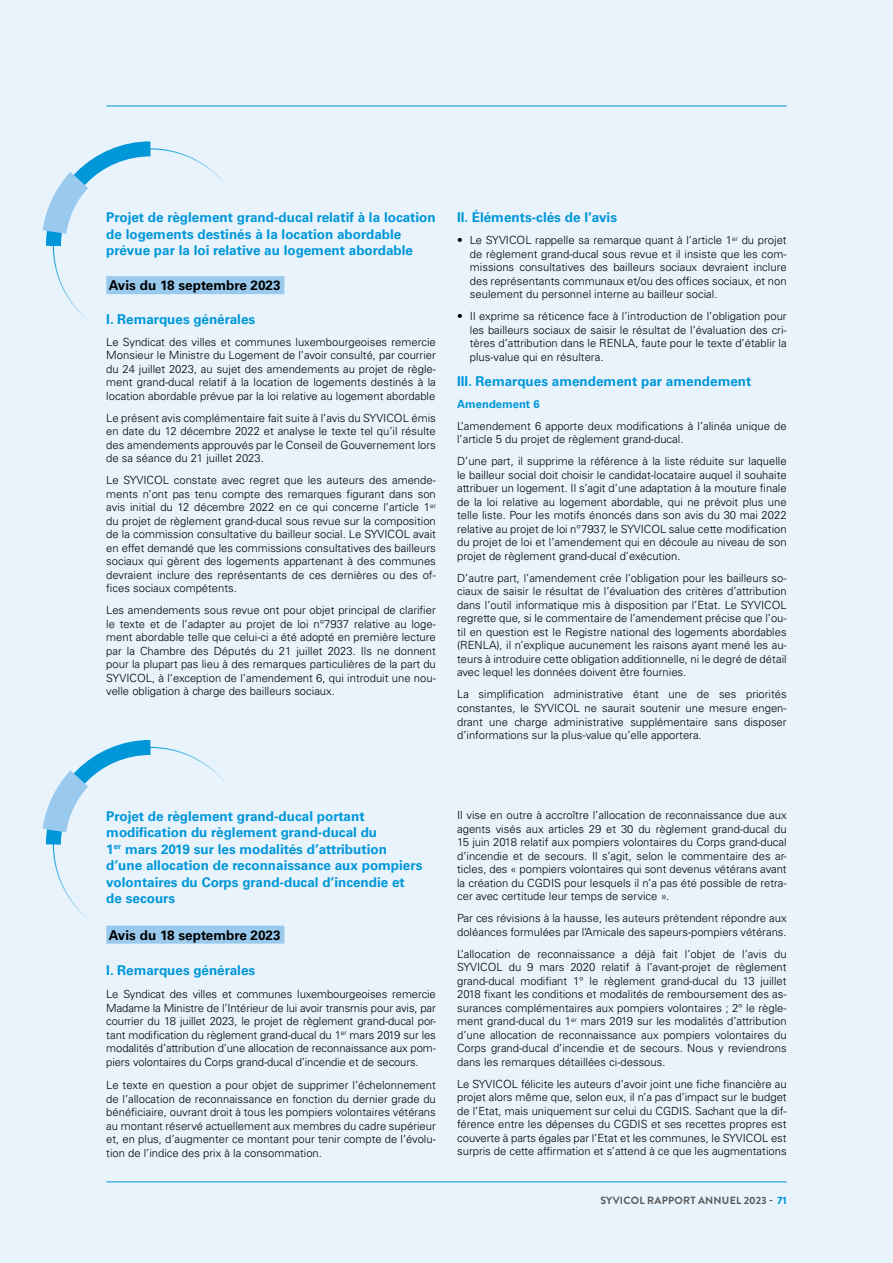
<style>
.page{position:relative;width:893px;height:1263px;background:#e9f3fc}
.page>*{position:absolute;margin:0;border:0;box-sizing:border-box;transform-origin:0 0}
.t1{font:700 13.5px/16.5px "Univers LT Std";color:#0097d9}
.t2{font:700 13.5px "Univers LT Std";color:#000}
.t3{font:300 11.25px/13.5px "Univers LT Std";color:#000;text-align:justify}
.t4{font:700 11.25px "Univers LT Std";color:#0097d9}
.t5{font:700 10.5px "Brandon Grotesque";letter-spacing:.02em;color:#575756}
.s1{font-weight:900;color:#0097d9}
</style>
<div class="page">
<hr style="left:106px;top:1181px;width:681px;height:1px;background:#0097d9">
<hr style="left:106px;top:106px;width:681px;height:1px;background:#0097d9">
<div style="left:106px;top:276px;width:178px;height:18px;background:#99caee"></div>
<svg style="left:42px;top:141px;width:123px;height:120px"></svg>
<div style="left:106px;top:926px;width:178px;height:18px;background:#99caee"></div>
<svg style="left:42px;top:739px;width:123px;height:120px"></svg>
<p class="t1" style="left:106px;top:209px;width:331px">Projet de règlement grand-ducal relatif à la location de logements destinés à la location abordable prévue par la loi relative au logement abordable</p>
<p class="t2" style="left:109px;top:278px;width:173px">Avis du 18 septembre 2023</p>
<p class="t1" style="left:106px;top:311px;width:150px">I. Remarques générales</p>
<p class="t3" style="left:106px;top:335px;width:331px">Le Syndicat des villes et communes luxembourgeoises remercie Monsieur le Ministre du Logement de l’avoir consulté, par courrier du 24 juillet 2023, au sujet des amendements au projet de règle&shy;ment grand-ducal relatif à la location de logements destinés à la location abordable prévue par la loi relative au logement abordable</p>
<p class="t3" style="left:106px;top:411px;width:331px">Le présent avis complémentaire fait suite à l’avis du SYVICOL émis en date du 12 décembre 2022 et analyse le texte tel qu’il résulte des amendements approuvés par le Conseil de Gouvernement lors de sa séance du 21 juillet 2023.</p>
<p class="t3" style="left:106px;top:474px;width:331px">Le SYVICOL constate avec regret que les auteurs des amende&shy;ments n’ont pas tenu compte des remarques figurant dans son avis initial du 12 décembre 2022 en ce qui concerne l’article 1<sup>er </sup>du projet de règlement grand-ducal sous revue sur la composition de la commission consultative du bailleur social. Le SYVICOL avait en effet demandé que les commissions consultatives des bailleurs sociaux qui gèrent des logements appartenant à des communes devraient inclure des représentants de ces dernières ou des of&shy;fices sociaux compétents.</p>
<p class="t3" style="left:106px;top:604px;width:331px">Les amendements sous revue ont pour objet principal de clarifier le texte et de l’adapter au projet de loi n°7937 relative au loge&shy;ment abordable telle que celui-ci a été adopté en première lecture par la Chambre des Députés du 21 juillet 2023. Ils ne donnent pour la plupart pas lieu à des remarques particulières de la part du SYVICOL, à l’exception de l’amendement 6, qui introduit une nou&shy;velle obligation à charge des bailleurs sociaux.</p>
<p class="t1" style="left:457px;top:209px;width:161px">II. Éléments-clés de l’avis</p>
<p class="t3" style="left:470px;top:234px;width:318px;text-indent:-13px">• Le SYVICOL rappelle sa remarque quant à l’article 1<sup>er</sup> du projet de règlement grand-ducal sous revue et il insiste que les com&shy;missions consultatives des bailleurs sociaux devraient inclure des représentants communaux et/ou des offices sociaux, et non seulement du personnel interne au bailleur social.</p>
<p class="t3" style="left:470px;top:310px;width:318px;text-indent:-13px">• Il exprime sa réticence face à l’introduction de l’obligation pour les bailleurs sociaux de saisir le résultat de l’évaluation des cri&shy;tères d’attribution dans le RENLA, faute pour le texte d’établir la plus-value qui en résultera.</p>
<p class="t1" style="left:457px;top:373px;width:296px">III. Remarques amendement par amendement</p>
<p class="t4" style="left:457px;top:397px;width:84px">Amendement 6</p>
<p class="t3" style="left:457px;top:419px;width:331px">L’amendement 6 apporte deux modifications à l’alinéa unique de l’article 5 du projet de règlement grand-ducal.</p>
<p class="t3" style="left:457px;top:455px;width:331px">D’une part, il supprime la référence à la liste réduite sur laquelle le bailleur social doit choisir le candidat-locataire auquel il souhaite attribuer un logement. Il s’agit d’une adaptation à la mouture finale de la loi relative au logement abordable, qui ne prévoit plus une telle liste. Pour les motifs énoncés dans son avis du 30 mai 2022 relative au projet de loi n°7937, le SYVICOL salue cette modification du projet de loi et l’amendement qui en découle au niveau de son projet de règlement grand-ducal d’exécution.</p>
<p class="t3" style="left:457px;top:571px;width:331px">D’autre part, l’amendement crée l’obligation pour les bailleurs so&shy;ciaux de saisir le résultat de l’évaluation des critères d’attribution dans l’outil informatique mis à disposition par l’Etat. Le SYVICOL regrette que, si le commentaire de l’amendement précise que l’ou&shy;til en question est le Registre national des logements abordables (RENLA), il n’explique aucunement les raisons ayant mené les au&shy;teurs à introduire cette obligation additionnelle, ni le degré de détail avec lequel les données doivent être fournies.</p>
<p class="t3" style="left:457px;top:688px;width:331px">La simplification administrative étant une de ses priorités constantes, le SYVICOL ne saurait soutenir une mesure engen&shy;drant une charge administrative supplémentaire sans disposer d’informations sur la plus-value qu’elle apportera.</p>
<p class="t1" style="left:106px;top:808px;width:318px">Projet de règlement grand-ducal portant modification du règlement grand-ducal du<br>1<sup>er</sup> mars 2019 sur les modalités d’attribution d’une allocation de reconnaissance aux pompiers volontaires du Corps grand-ducal d’incendie et de secours</p>
<p class="t2" style="left:109px;top:927px;width:173px">Avis du 18 septembre 2023</p>
<p class="t1" style="left:106px;top:962px;width:150px">I. Remarques générales</p>
<p class="t3" style="left:106px;top:987px;width:331px">Le Syndicat des villes et communes luxembourgeoises remercie Madame la Ministre de l’Intérieur de lui avoir transmis pour avis, par courrier du 18 juillet 2023, le projet de règlement grand-ducal por&shy;tant modification du règlement grand-ducal du 1<sup>er</sup> mars 2019 sur les modalités d’attribution d’une allocation de reconnaissance aux pom&shy;piers volontaires du Corps grand-ducal d’incendie et de secours.</p>
<p class="t3" style="left:106px;top:1078px;width:331px">Le texte en question a pour objet de supprimer l’échelonnement de l’allocation de reconnaissance en fonction du dernier grade du bénéficiaire, ouvrant droit à tous les pompiers volontaires vétérans au montant réservé actuellement aux membres du cadre supérieur et, en plus, d’augmenter ce montant pour tenir compte de l’évolu&shy;tion de l’indice des prix à la consommation.</p>
<p class="t3" style="left:457px;top:808px;width:331px">Il vise en outre à accroître l’allocation de reconnaissance due aux agents visés aux articles 29 et 30 du règlement grand-ducal du 15 juin 2018 relatif aux pompiers volontaires du Corps grand-ducal d’incendie et de secours. Il s’agit, selon le commentaire des ar&shy;ticles, des « pompiers volontaires qui sont devenus vétérans avant la création du CGDIS pour lesquels il n’a pas été possible de retra&shy;cer avec certitude leur temps de service ».</p>
<p class="t3" style="left:457px;top:911px;width:331px">Par ces révisions à la hausse, les auteurs prétendent répondre aux doléances formulées par l’Amicale des sapeurs-pompiers vétérans.</p>
<p class="t3" style="left:457px;top:947px;width:331px">L’allocation de reconnaissance a déjà fait l’objet de l’avis du SYVICOL du 9 mars 2020 relatif à l’avant-projet de règlement grand-ducal modifiant 1° le règlement grand-ducal du 13 juillet 2018 fixant les conditions et modalités de remboursement des as&shy;surances complémentaires aux pompiers volontaires ; 2° le règle&shy;ment grand-ducal du 1<sup>er</sup> mars 2019 sur les modalités d’attribution d’une allocation de reconnaissance aux pompiers volontaires du Corps grand-ducal d’incendie et de secours. Nous y reviendrons dans les remarques détaillées ci-dessous.</p>
<p class="t3" style="left:457px;top:1077px;width:331px">Le SYVICOL félicite les auteurs d’avoir joint une fiche financière au projet alors même que, selon eux, il n’a pas d’impact sur le budget de l’Etat, mais uniquement sur celui du CGDIS. Sachant que la dif&shy;férence entre les dépenses du CGDIS et ses recettes propres est couverte à parts égales par l’Etat et les communes, le SYVICOL est surpris de cette affirmation et s’attend à ce que les augmentations</p>
<p class="t5" style="left:600px;top:1193px;width:188px">SYVICOL RAPPORT ANNUEL 2023 - <span class="s1">71</span></p>
</div>
